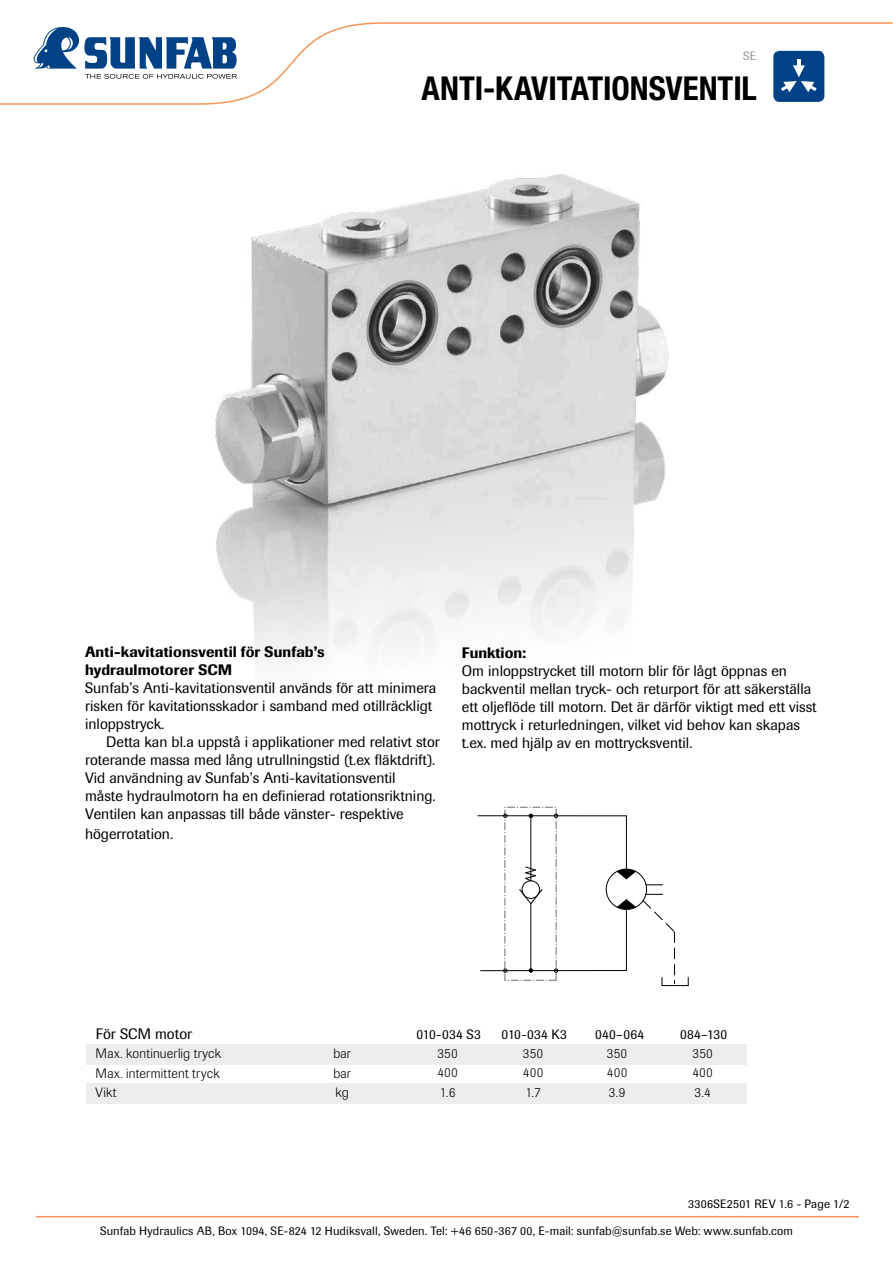
<style>
.page{position:relative;width:893px;height:1263px;background:#fff}
.page>*{position:absolute;margin:0;border:0;box-sizing:border-box;transform-origin:0 0}
.t1{font:700 condensed 33px "Helvetica Neue LT Std";color:#000}
.t2{font:15px/18px "Imago BQ";color:#000}
.t3{font:500 15px/18px "Imago BQ";letter-spacing:.01em;color:#000}
.t4{font:300 13.5px "Imago BQ";letter-spacing:.01em;color:#000}
.t5{font:13.5px "Imago BQ";letter-spacing:.02em;color:#000}
.t6{font:12px "Imago BQ";letter-spacing:.015em;color:#000}
.t7{font:12px "Imago BQ";color:#96979b}
</style>
<div class="page">
<hr style="left:36px;top:1216px;width:823px;height:1px;background:#f79556">
<svg style="left:0;top:22px;width:893px;height:83px"></svg>
<div style="left:86px;top:1044px;width:661px;height:20px;background:#ededee"></div>
<div style="left:86px;top:1083px;width:661px;height:21px;background:#ededee"></div>
<img style="left:215px;top:174px;width:454px;height:487px">
<div style="left:504px;top:807px;width:53px;height:174px;border:1px dashed #6c6d70"></div>
<hr style="left:626px;top:816px;width:1px;height:53px;background:#000">
<div style="left:522px;top:880px;width:18px;height:19px;border:1px solid #000;border-radius:50%"></div>
<svg style="left:519px;top:888px;width:24px;height:17px"></svg>
<hr style="left:478px;top:815px;width:148px;height:1px;background:#000">
<hr style="left:530px;top:816px;width:1px;height:65px;background:#000">
<hr style="left:530px;top:904px;width:1px;height:66px;background:#000">
<hr style="left:481px;top:970px;width:145px;height:1px;background:#000">
<svg style="left:529px;top:968px;width:4px;height:5px"></svg>
<svg style="left:646px;top:884px;width:17px;height:1px"></svg>
<svg style="left:525px;top:866px;width:11px;height:16px"></svg>
<svg style="left:616px;top:868px;width:21px;height:12px"></svg>
<svg style="left:616px;top:894px;width:73px;height:92px"></svg>
<div style="left:606px;top:869px;width:41px;height:41px;border:1px solid #000;border-radius:50%"></div>
<svg style="left:554px;top:814px;width:4px;height:4px"></svg>
<svg style="left:503px;top:814px;width:4px;height:4px"></svg>
<svg style="left:554px;top:968px;width:4px;height:5px"></svg>
<svg style="left:503px;top:968px;width:4px;height:5px"></svg>
<div style="left:770px;top:51px;width:55px;height:55px;background:#fff"></div>
<div style="left:773px;top:51px;width:51px;height:51px;background:#004285;border-radius:6px"></div>
<svg style="left:781px;top:60px;width:36px;height:32px"></svg>
<p class="t7" style="left:743px;top:49px;width:14px">SE</p>
<h1 class="t1" style="left:421px;top:68px;width:337px">ANTI-KAVITATIONSVENTIL</h1>
<p class="t3" style="left:85px;top:643px;width:241px">Anti-kavitationsventil för Sunfab’s hydraulmotorer SCM</p>
<p class="t2" style="left:85px;top:679px;width:353px">Sunfab’s Anti-kavitationsventil används för att minimera risken för kavitationsskador i samband med otillräckligt inloppstryck.</p>
<p class="t2" style="left:85px;top:733px;width:356px;text-indent:21px">Detta kan bl.a uppstå i applikationer med relativt stor roterande massa med lång utrullningstid (t.ex fläktdrift).<br>Vid användning av Sunfab’s Anti-kavitationsventil<br>måste hydraulmotorn ha en definierad rotationsriktning.<br>Ventilen kan anpassas till både vänster- respektive</p>
<p class="t2" style="left:85px;top:825px;width:90px">högerrotation.</p>
<p class="t3" style="left:462px;top:644px;width:66px">Funktion:</p>
<p class="t2" style="left:462px;top:662px;width:356px">Om inloppstrycket till motorn blir för lågt öppnas en backventil mellan tryck- och returport för att säkerställa ett oljeflöde till motorn. Det är därför viktigt med ett visst mottryck i returledningen, vilket vid behov kan skapas t.ex. med hjälp av en mottrycksventil.</p>
<p class="t2" style="left:96px;top:1024px;width:98px">För SCM motor</p>
<p class="t5" style="left:416px;top:1026px;width:66px">010-034 S3</p>
<p class="t5" style="left:502px;top:1026px;width:67px">010-034 K3</p>
<p class="t5" style="left:595px;top:1026px;width:51px">040–064</p>
<p class="t5" style="left:680px;top:1026px;width:48px">084–130</p>
<p class="t4" style="left:96px;top:1046px;width:127px">Max. kontinuerlig tryck</p>
<p class="t4" style="left:333px;top:1046px;width:19px">bar</p>
<p class="t4" style="left:96px;top:1065px;width:125px">Max. intermittent tryck</p>
<p class="t4" style="left:333px;top:1065px;width:19px">bar</p>
<p class="t4" style="left:96px;top:1085px;width:22px">Vikt</p>
<p class="t4" style="left:336px;top:1085px;width:15px">kg</p>
<p class="t4" style="left:437px;top:1045px;width:22px">350</p>
<p class="t4" style="left:523px;top:1045px;width:22px">350</p>
<p class="t4" style="left:607px;top:1045px;width:22px">350</p>
<p class="t4" style="left:692px;top:1045px;width:22px">350</p>
<p class="t4" style="left:437px;top:1065px;width:22px">400</p>
<p class="t4" style="left:523px;top:1065px;width:22px">400</p>
<p class="t4" style="left:607px;top:1065px;width:22px">400</p>
<p class="t4" style="left:692px;top:1065px;width:22px">400</p>
<p class="t4" style="left:440px;top:1084px;width:17px">1.6</p>
<p class="t4" style="left:525px;top:1084px;width:17px">1.7</p>
<p class="t4" style="left:609px;top:1084px;width:18px">3.9</p>
<p class="t4" style="left:694px;top:1084px;width:18px">3.4</p>
<p class="t6" style="left:688px;top:1197px;width:163px">3306SE2501 REV 1.6 - Page 1/2</p>
<p class="t6" style="left:100px;top:1223px;width:694px">Sunfab Hydraulics AB, Box 1094, SE-824 12 Hudiksvall, Sweden. Tel: +46 650-367 00, E-mail: sunfab@sunfab.se Web: www.sunfab.com</p>
</div>
